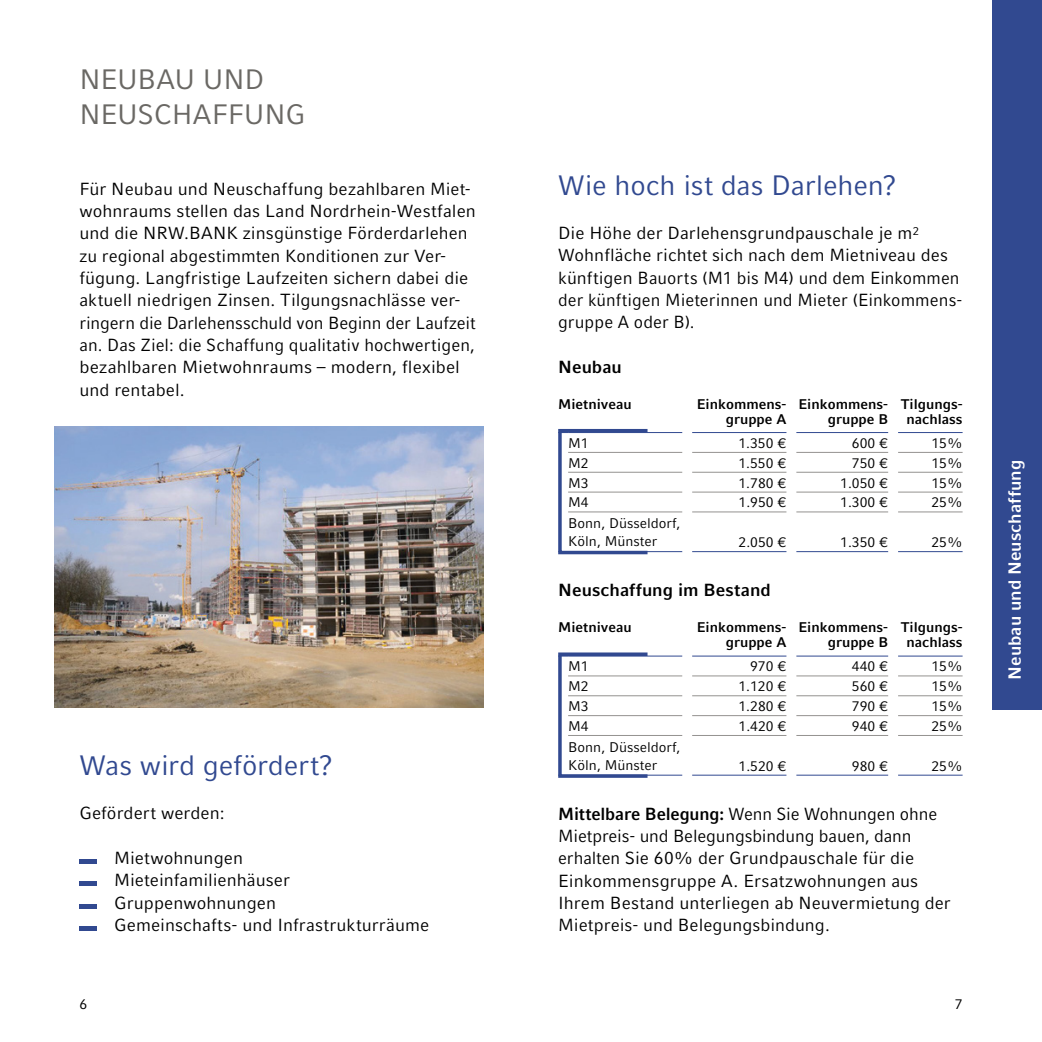
<style>
.page{position:relative;width:1042px;height:1042px;background:#fff}
.page>*{position:absolute;margin:0;border:0;box-sizing:border-box;transform-origin:0 0}
.t1{font:28px "Compatil Fact LT";letter-spacing:-.005em;color:#314990}
.t2{font:28px/34.6px "Compatil Fact LT";letter-spacing:-.01em;color:#6a6864}
.t3{font:17.5px/22.4px "Compatil Fact LT";letter-spacing:.005em;color:#000}
.t4{font:700 17.5px "Compatil Fact LT";letter-spacing:.005em;color:#000}
.t5{font:700 17.5px "Compatil Fact LT";letter-spacing:.005em;color:#fff}
.t6{font:14px/17.5px "Compatil Fact LT";color:#000}
.t7{font:700 14px/14.9px "Compatil Fact LT";color:#000;text-align:right}
.s1{font-weight:700}
</style>
<div class="page">
<div style="left:79px;top:859px;width:18px;height:5px;background:#314990"></div>
<div style="left:79px;top:881px;width:18px;height:5px;background:#314990"></div>
<div style="left:79px;top:903px;width:18px;height:5px;background:#314990"></div>
<div style="left:79px;top:926px;width:18px;height:5px;background:#314990"></div>
<img style="left:55px;top:426px;width:429px;height:282px">
<hr style="left:568px;top:452px;width:114px;height:1px;background:#949290">
<hr style="left:692px;top:452px;width:94px;height:1px;background:#949290">
<hr style="left:796px;top:452px;width:92px;height:1px;background:#949290">
<hr style="left:898px;top:452px;width:64px;height:1px;background:#949290">
<hr style="left:568px;top:472px;width:114px;height:1px;background:#949290">
<hr style="left:692px;top:472px;width:94px;height:1px;background:#949290">
<hr style="left:796px;top:472px;width:92px;height:1px;background:#949290">
<hr style="left:898px;top:472px;width:64px;height:1px;background:#949290">
<hr style="left:568px;top:432px;width:114px;height:1px;background:#314990">
<hr style="left:692px;top:432px;width:94px;height:1px;background:#314990">
<hr style="left:796px;top:432px;width:92px;height:1px;background:#314990">
<hr style="left:898px;top:432px;width:64px;height:1px;background:#314990">
<hr style="left:568px;top:551px;width:114px;height:1px;background:#314990">
<hr style="left:692px;top:551px;width:94px;height:1px;background:#314990">
<hr style="left:796px;top:551px;width:92px;height:1px;background:#314990">
<hr style="left:898px;top:551px;width:64px;height:1px;background:#314990">
<hr style="left:568px;top:492px;width:114px;height:1px;background:#949290">
<hr style="left:692px;top:492px;width:94px;height:1px;background:#949290">
<hr style="left:796px;top:492px;width:92px;height:1px;background:#949290">
<hr style="left:898px;top:492px;width:64px;height:1px;background:#949290">
<hr style="left:568px;top:511px;width:114px;height:1px;background:#949290">
<hr style="left:692px;top:511px;width:94px;height:1px;background:#949290">
<hr style="left:796px;top:511px;width:92px;height:1px;background:#949290">
<hr style="left:898px;top:511px;width:64px;height:1px;background:#949290">
<svg style="left:558px;top:429px;width:93px;height:126px"></svg>
<hr style="left:568px;top:675px;width:114px;height:1px;background:#949290">
<hr style="left:692px;top:675px;width:94px;height:1px;background:#949290">
<hr style="left:796px;top:675px;width:92px;height:1px;background:#949290">
<hr style="left:898px;top:675px;width:64px;height:1px;background:#949290">
<hr style="left:568px;top:695px;width:114px;height:1px;background:#949290">
<hr style="left:692px;top:695px;width:94px;height:1px;background:#949290">
<hr style="left:796px;top:695px;width:92px;height:1px;background:#949290">
<hr style="left:898px;top:695px;width:64px;height:1px;background:#949290">
<hr style="left:568px;top:655px;width:114px;height:1px;background:#314990">
<hr style="left:692px;top:655px;width:94px;height:1px;background:#314990">
<hr style="left:796px;top:655px;width:92px;height:1px;background:#314990">
<hr style="left:898px;top:655px;width:64px;height:1px;background:#314990">
<hr style="left:568px;top:775px;width:114px;height:1px;background:#314990">
<hr style="left:692px;top:775px;width:94px;height:1px;background:#314990">
<hr style="left:796px;top:775px;width:92px;height:1px;background:#314990">
<hr style="left:898px;top:775px;width:64px;height:1px;background:#314990">
<hr style="left:568px;top:715px;width:114px;height:1px;background:#949290">
<hr style="left:692px;top:715px;width:94px;height:1px;background:#949290">
<hr style="left:796px;top:715px;width:92px;height:1px;background:#949290">
<hr style="left:898px;top:715px;width:64px;height:1px;background:#949290">
<hr style="left:568px;top:735px;width:114px;height:1px;background:#949290">
<hr style="left:692px;top:735px;width:94px;height:1px;background:#949290">
<hr style="left:796px;top:735px;width:92px;height:1px;background:#949290">
<hr style="left:898px;top:735px;width:64px;height:1px;background:#949290">
<svg style="left:558px;top:652px;width:93px;height:126px"></svg>
<div style="left:992px;top:0;width:50px;height:347px;background:#314990"></div>
<div style="left:992px;top:347px;width:50px;height:347px;background:#314990"></div>
<div style="left:992px;top:694px;width:50px;height:15px;background:#314990"></div>
<h1 class="t2" style="left:79px;top:62px;width:227px">NEUBAU UND<br>NEUSCHAFFUNG</h1>
<p class="t3" style="left:79px;top:177px;width:398px">Für Neubau und Neuschaffung bezahlbaren Miet&shy;wohnraums stellen das Land Nordrhein-Westfalen und die NRW.BANK zinsgünstige Förderdarlehen zu regional abgestimmten Konditionen zur Ver&shy;fügung. Langfristige Laufzeiten sichern dabei die aktuell niedrigen Zinsen. Tilgungsnachlässe ver&shy;ringern die Darlehensschuld von Beginn der Laufzeit an. Das Ziel: die Schaffung qualitativ hochwertigen, bezahlbaren Mietwohnraums – modern, flexibel und rentabel.</p>
<h1 class="t1" style="left:79px;top:748px;width:255px">Was wird gefördert?</h1>
<p class="t3" style="left:79px;top:802px;width:147px">Gefördert werden:</p>
<p class="t3" style="left:114px;top:846px;width:317px">Mietwohnungen<br>Mieteinfamilienhäuser<br>Gruppenwohnungen<br>Gemeinschafts- und Infrastrukturräume</p>
<h1 class="t1" style="left:558px;top:168px;width:340px">Wie hoch ist das Darlehen?</h1>
<p class="t3" style="left:558px;top:222px;width:406px">Die Höhe der Darlehensgrundpauschale je m<sup>2<br></sup>Wohnfläche richtet sich nach dem Mietniveau des künftigen Bauorts (M1 bis M4) und dem Einkommen der künftigen Mieterinnen und Mieter (Einkommens&shy;gruppe A oder B).</p>
<p class="t4" style="left:558px;top:356px;width:65px">Neubau</p>
<p class="t7" style="left:558px;top:396px;width:75px">Mietniveau</p>
<p class="t7" style="left:697px;top:396px;width:91px">Einkommens&shy;gruppe A</p>
<p class="t7" style="left:798px;top:396px;width:91px">Einkommens&shy;gruppe B</p>
<p class="t7" style="left:901px;top:396px;width:63px;text-align:center">Tilgungs&shy;nachlass</p>
<p class="t6" style="left:568px;top:434px;width:22px">M1</p>
<p class="t6" style="left:738px;top:434px;width:49px">1.350 €</p>
<p class="t6" style="left:852px;top:434px;width:38px">600 €</p>
<p class="t6" style="left:931px;top:434px;width:33px">15%</p>
<p class="t6" style="left:568px;top:454px;width:22px">M2</p>
<p class="t6" style="left:738px;top:454px;width:49px">1.550 €</p>
<p class="t6" style="left:852px;top:454px;width:38px">750 €</p>
<p class="t6" style="left:931px;top:454px;width:33px">15%</p>
<p class="t6" style="left:568px;top:474px;width:22px">M3</p>
<p class="t6" style="left:738px;top:474px;width:49px">1.780 €</p>
<p class="t6" style="left:840px;top:474px;width:49px">1.050 €</p>
<p class="t6" style="left:931px;top:474px;width:33px">15%</p>
<p class="t6" style="left:568px;top:494px;width:22px">M4</p>
<p class="t6" style="left:738px;top:494px;width:49px">1.950 €</p>
<p class="t6" style="left:840px;top:494px;width:49px">1.300 €</p>
<p class="t6" style="left:931px;top:494px;width:33px">25%</p>
<p class="t6" style="left:568px;top:515px;width:114px">Bonn, Düsseldorf,<br>Köln, Münster</p>
<p class="t6" style="left:738px;top:533px;width:49px">2.050 €</p>
<p class="t6" style="left:840px;top:533px;width:49px">1.350 €</p>
<p class="t6" style="left:931px;top:533px;width:33px">25%</p>
<p class="t4" style="left:558px;top:580px;width:214px">Neuschaffung im Bestand</p>
<p class="t7" style="left:558px;top:620px;width:75px">Mietniveau</p>
<p class="t7" style="left:697px;top:620px;width:91px">Einkommens&shy;gruppe A</p>
<p class="t7" style="left:798px;top:620px;width:91px">Einkommens&shy;gruppe B</p>
<p class="t7" style="left:901px;top:620px;width:63px;text-align:center">Tilgungs&shy;nachlass</p>
<p class="t6" style="left:568px;top:658px;width:22px">M1</p>
<p class="t6" style="left:750px;top:658px;width:38px">970 €</p>
<p class="t6" style="left:852px;top:658px;width:38px">440 €</p>
<p class="t6" style="left:931px;top:658px;width:33px">15%</p>
<p class="t6" style="left:568px;top:677px;width:22px">M2</p>
<p class="t6" style="left:738px;top:677px;width:49px">1.120 €</p>
<p class="t6" style="left:852px;top:677px;width:38px">560 €</p>
<p class="t6" style="left:931px;top:677px;width:33px">15%</p>
<p class="t6" style="left:568px;top:697px;width:22px">M3</p>
<p class="t6" style="left:738px;top:697px;width:49px">1.280 €</p>
<p class="t6" style="left:852px;top:697px;width:38px">790 €</p>
<p class="t6" style="left:931px;top:697px;width:33px">15%</p>
<p class="t6" style="left:568px;top:717px;width:22px">M4</p>
<p class="t6" style="left:738px;top:717px;width:49px">1.420 €</p>
<p class="t6" style="left:852px;top:717px;width:38px">940 €</p>
<p class="t6" style="left:931px;top:717px;width:33px">25%</p>
<p class="t6" style="left:568px;top:738px;width:114px">Bonn, Düsseldorf,<br>Köln, Münster</p>
<p class="t6" style="left:738px;top:757px;width:49px">1.520 €</p>
<p class="t6" style="left:852px;top:757px;width:38px">980 €</p>
<p class="t6" style="left:931px;top:757px;width:33px">25%</p>
<p class="t3" style="left:558px;top:802px;width:394px"><span class="s1">Mittelbare Belegung:</span> Wenn Sie Wohnungen ohne Mietpreis- und Belegungsbindung bauen, dann erhalten Sie 60% der Grundpauschale für die Einkommensgruppe A. Ersatzwohnungen aus Ihrem Bestand unterliegen ab Neuvermietung der Mietpreis- und Belegungsbindung.</p>
<p class="t6" style="left:79px;top:995px;width:9px">6</p>
<p class="t6" style="left:955px;top:995px;width:9px">7</p>
<p class="t5" style="left:1004px;top:680px;width:221px;rotate:-90deg">Neubau und Neuschaffung</p>
</div>
